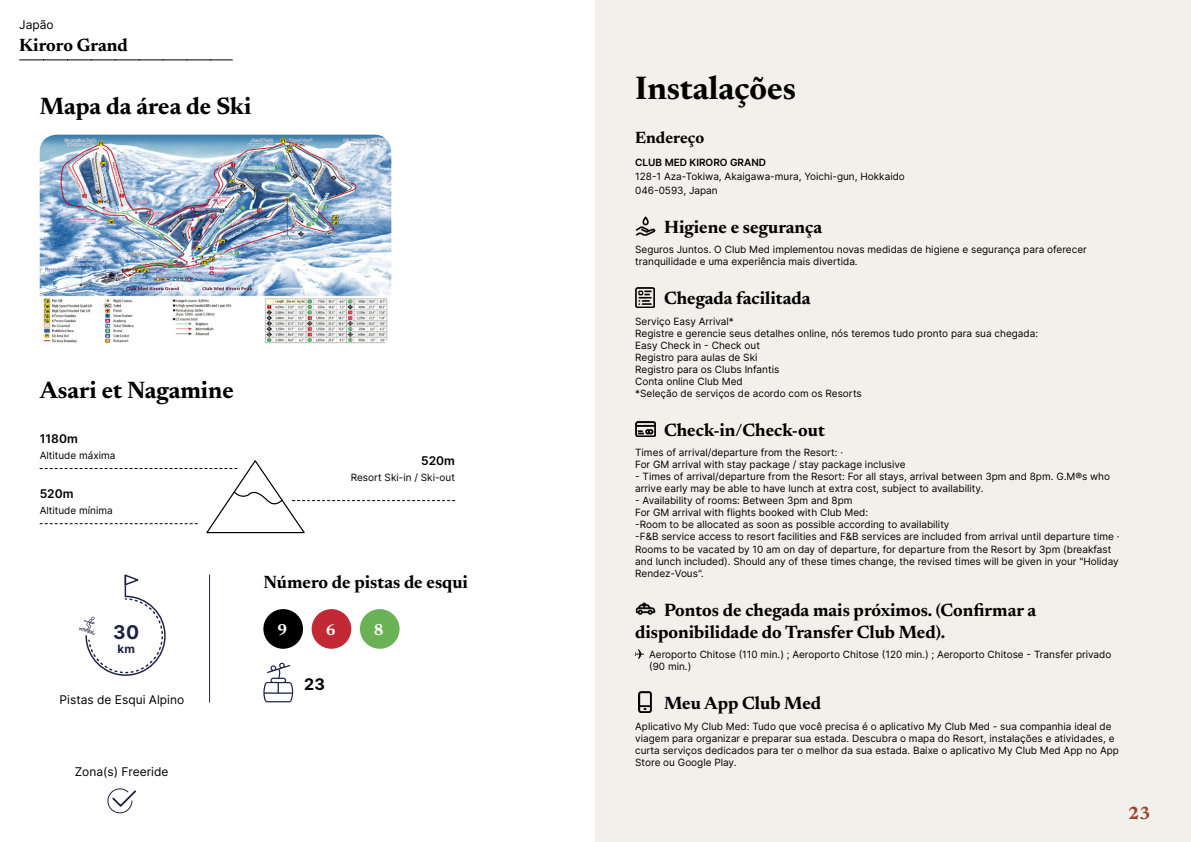
<style>
.page{position:relative;width:1191px;height:842px;background:#fff}
.page>*{position:absolute;margin:0;border:0;box-sizing:border-box;transform-origin:0 0}
.t1{font:700 33px "Newsreader 24 pt";color:#000}
.t2{font:700 24px "Newsreader 24 pt";color:#000}
.t3{font:700 19px "Inter";color:#1e2346}
.t4{font:700 18px/22px "Newsreader 24 pt";color:#000}
.t5{font:700 18px "Newsreader 24 pt";color:#9d432c}
.t6{font:700 16.5px "Newsreader 24 pt";color:#000}
.t7{font:700 16px "Newsreader 24 pt";color:#fff}
.t8{font:700 16px "Inter";color:#000}
.t9{font:12px "Inter";color:#000}
.t10{font:600 12px "Inter";color:#000}
.t11{font:700 11.5px "Inter";color:#1e2346}
.t12{font:10px/12px "Inter";color:#000}
.t13{font:600 10px "Inter";color:#000}
</style>
<div class="page">
<div style="left:595px;top:0;width:596px;height:842px;background:#f3f0ec"></div>
<img style="left:40px;top:135px;width:351px;height:209px">
<svg style="left:20px;top:60px;width:212px;height:1px"></svg>
<svg style="left:40px;top:460px;width:415px;height:74px"></svg>
<div style="left:263px;top:609px;width:40px;height:40px;background:#000;border-radius:50%"></div>
<div style="left:312px;top:609px;width:39px;height:40px;background:#c22934;border-radius:50%"></div>
<div style="left:360px;top:609px;width:39px;height:40px;background:#6bb257;border-radius:50%"></div>
<svg style="left:79px;top:574px;width:86px;height:101px"></svg>
<svg style="left:263px;top:663px;width:30px;height:39px"></svg>
<svg style="left:107px;top:788px;width:29px;height:26px"></svg>
<hr style="left:209px;top:575px;width:1px;height:127px;background:#1e2346">
<img style="left:635px;top:216px;width:20px;height:20px">
<img style="left:636px;top:287px;width:18px;height:20px">
<img style="left:635px;top:421px;width:20px;height:15px">
<img style="left:635px;top:602px;width:20px;height:13px">
<svg style="left:635px;top:650px;width:8px;height:8px"></svg>
<img style="left:638px;top:691px;width:14px;height:21px">
<p class="t9" style="left:19px;top:15px;width:36px">Japão</p>
<h3 class="t4" style="left:19px;top:33px;width:110px">Kiroro Grand</h3>
<h2 class="t2" style="left:40px;top:89px;width:213px">Mapa da área de Ski</h2>
<h2 class="t2" style="left:40px;top:372px;width:195px">Asari et Nagamine</h2>
<p class="t10" style="left:40px;top:430px;width:40px">1180m</p>
<p class="t12" style="left:40px;top:449px;width:77px">Altitude máxima</p>
<p class="t10" style="left:40px;top:485px;width:35px">520m</p>
<p class="t12" style="left:40px;top:504px;width:75px">Altitude mínima</p>
<p class="t10" style="left:421px;top:452px;width:35px">520m</p>
<p class="t12" style="left:351px;top:471px;width:106px">Resort Ski-in / Ski-out</p>
<h3 class="t4" style="left:263px;top:570px;width:206px">Número de pistas de esqui</h3>
<h3 class="t3" style="left:113px;top:618px;width:27px">30</h3>
<h3 class="t7" style="left:277px;top:618px;width:11px">9</h3>
<h3 class="t7" style="left:326px;top:618px;width:11px">6</h3>
<h3 class="t7" style="left:374px;top:618px;width:11px">8</h3>
<p class="t11" style="left:117px;top:640px;width:19px">km</p>
<p class="t9" style="left:60px;top:691px;width:126px">Pistas de Esqui Alpino</p>
<p class="t9" style="left:75px;top:762px;width:95px">Zona(s) Freeride</p>
<h3 class="t8" style="left:304px;top:673px;width:22px">23</h3>
<h1 class="t1" style="left:635px;top:64px;width:162px">Instalações</h1>
<h3 class="t6" style="left:635px;top:126px;width:71px">Endereço</h3>
<p class="t13" style="left:635px;top:155px;width:132px">CLUB MED KIRORO GRAND</p>
<p class="t12" style="left:635px;top:169px;width:271px;line-height:14px">128-1 Aza-Tokiwa, Akaigawa-mura, Yoichi-gun, Hokkaido<br>046-0593, Japan</p>
<h3 class="t4" style="left:664px;top:215px;width:160px">Higiene e segurança</h3>
<p class="t12" style="left:635px;top:244px;width:453px">Seguros Juntos. O Club Med implementou novas medidas de higiene e segurança para oferecer tranquilidade e uma experiência mais divertida.</p>
<h3 class="t4" style="left:664px;top:286px;width:148px">Chegada facilitada</h3>
<p class="t12" style="left:635px;top:315px;width:404px">Serviço Easy Arrival*<br>Registre e gerencie seus detalhes online, nós teremos tudo pronto para sua chegada:<br>Easy Check in - Check out<br>Registro para aulas de Ski<br>Registro para os Clubs Infantis<br>Conta online Club Med<br>*Seleção de serviços de acordo com os Resorts</p>
<h3 class="t4" style="left:664px;top:418px;width:162px">Check-in/Check-out</h3>
<p class="t12" style="left:635px;top:447px;width:272px">Times of arrival/departure from the Resort: ·<br>For GM arrival with stay package / stay package inclusive</p>
<p class="t12" style="left:635px;top:471px;width:476px">- Times of arrival/departure from the Resort: For all stays, arrival between 3pm and 8pm. G.M®s who arrive early may be able to have lunch at extra cost, subject to availability.</p>
<p class="t12" style="left:635px;top:495px;width:486px">- Availability of rooms: Between 3pm and 8pm<br>For GM arrival with flights booked with Club Med:<br>-Room to be allocated as soon as possible according to availability<br>-F&amp;B service access to resort facilities and F&amp;B services are included from arrival until departure time · Rooms to be vacated by 10 am on day of departure, for departure from the Resort by 3pm (breakfast and lunch included). Should any of these times change, the revised times will be given in your "Holiday Rendez-Vous".</p>
<h3 class="t4" style="left:635px;top:597px;width:403px;text-indent:29px">Pontos de chegada mais próximos. (Confirmar a disponibilidade do Transfer Club Med).</h3>
<p class="t12" style="left:649px;top:648px;width:464px">Aeroporto Chitose (110 min.) ; Aeroporto Chitose (120 min.) ; Aeroporto Chitose - Transfer privado (90 min.)</p>
<h3 class="t4" style="left:664px;top:691px;width:159px">Meu App Club Med</h3>
<p class="t12" style="left:635px;top:720px;width:485px">Aplicativo My Club Med: Tudo que você precisa é o aplicativo My Club Med - sua companhia ideal de viagem para organizar e preparar sua estada. Descubra o mapa do Resort, instalações e atividades, e curta serviços dedicados para ter o melhor da sua estada. Baixe o aplicativo My Club Med App no App Store ou Google Play.</p>
<h3 class="t5" style="left:1128px;top:800px;width:24px">23</h3>
</div>
